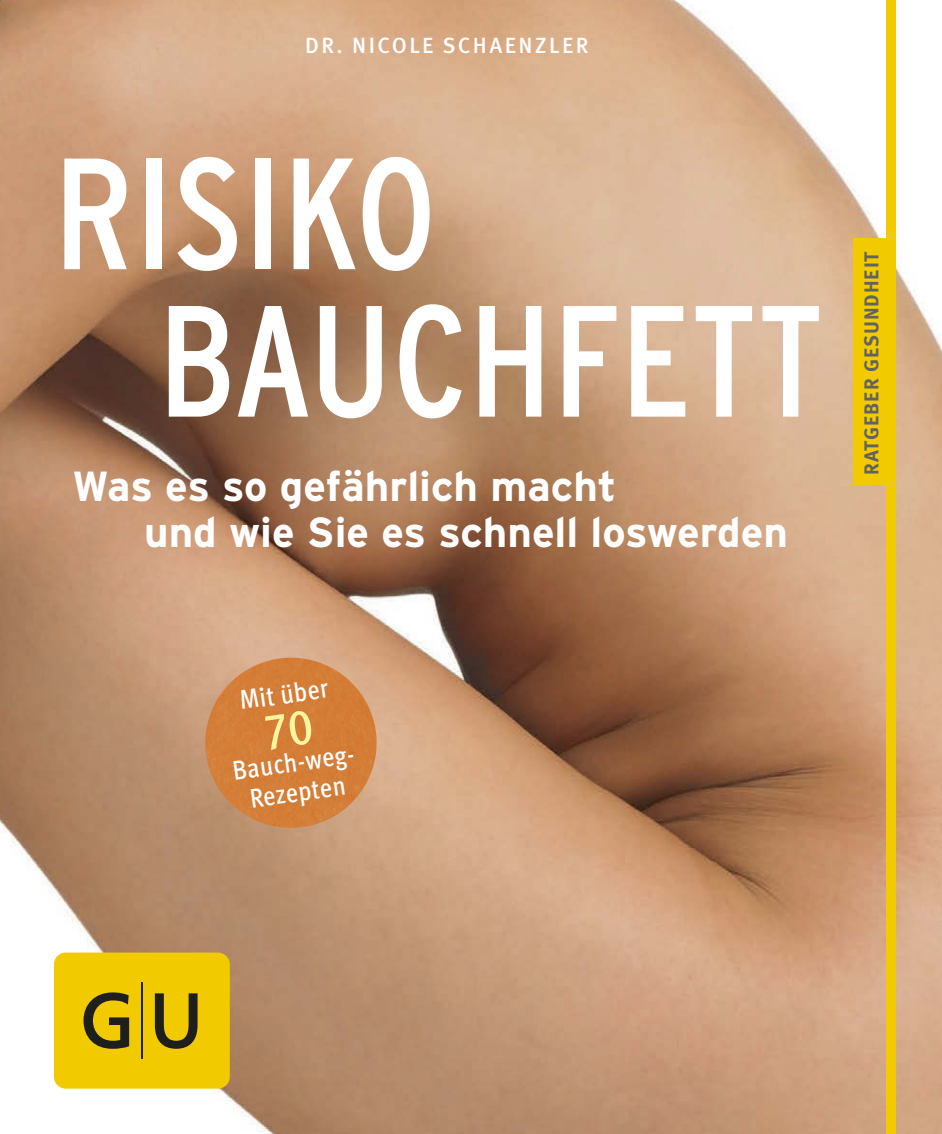
<style>
.page{position:relative;width:942px;height:1134px;background:#fff}
.page>*{position:absolute;margin:0;border:0;box-sizing:border-box;transform-origin:0 0}
.t1{font:condensed 158px/147.4px "Interstate";color:#fff}
.t2{font:700 42px/46px "Interstate";color:#fff}
.t3{font:500 27px/30px "Meta Cond OT";color:#fff;text-align:center}
.t4{font:500 22px "Meta OT";letter-spacing:.11em;color:#fff}
.t5{font:700 20px "Meta OT";letter-spacing:.05em;color:#626262}
</style>
<div class="page">
<img style="left:0;top:0;width:941px;height:1134px">
<img style="left:203px;top:658px;width:176px;height:172px">
<div style="left:54px;top:952px;width:176px;height:137px;background:#f1ca00;border-radius:12px"></div>
<svg style="left:83px;top:992px;width:46px;height:57px"></svg>
<svg style="left:155px;top:993px;width:42px;height:56px"></svg>
<hr style="left:141px;top:982px;width:2px;height:77px;background:#1e1e1c">
<div style="left:886px;top:0;width:9px;height:1134px;background:#f1ca00"></div>
<div style="left:853px;top:238px;width:37px;height:247px;background:#f1ca00"></div>
<div style="left:264px;top:709px;width:49px;height:41px;background:#d47d37"></div>
<p class="t4" style="left:305px;top:32px;width:285px">DR. NICOLE SCHAENZLER</p>
<h1 class="t1" style="left:158px;top:139px;width:667px;text-indent:-104px">RISIKO<br>BAUCHFETT</h1>
<p class="t2" style="left:144px;top:463px;width:645px;text-indent:-72px">Was es so gefährlich macht<br>und wie Sie es schnell loswerden</p>
<p class="t5" style="left:858px;top:475px;width:226px;rotate:-90deg">RATGEBER GESUNDHEIT</p>
<p class="t3" style="left:237px;top:684px;width:91px;rotate:-8deg">Mit über</p>
<p class="t3" style="left:230px;top:755px;width:130px;rotate:-8deg">Bauch-weg-<br>Rezepten</p>
</div>
